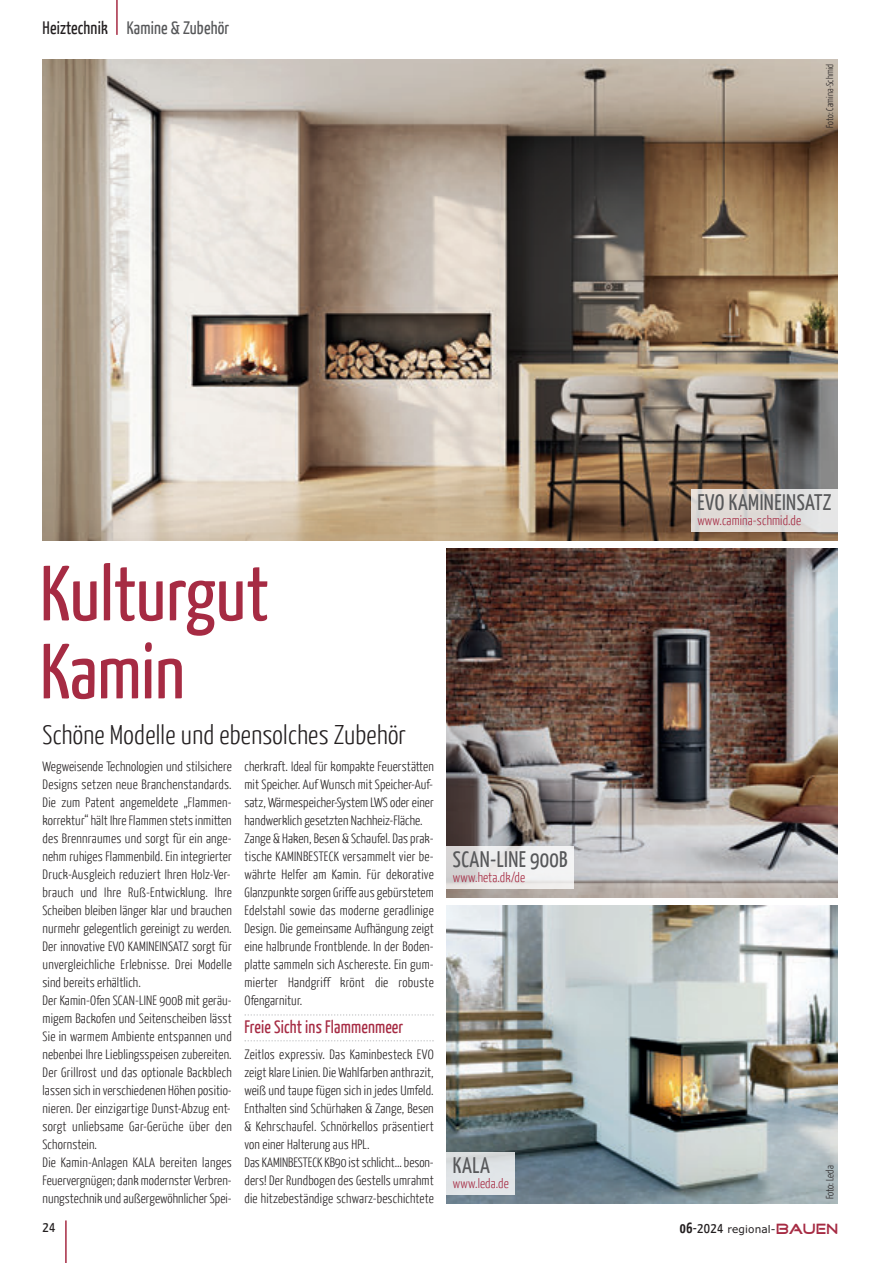
<style>
.page{position:relative;width:893px;height:1263px;background:#fff}
.page>*{position:absolute;margin:0;border:0;box-sizing:border-box;transform-origin:0 0}
.t1{font:78px "Yanone Kaffeesatz";color:#a62b43}
.t2{font:300 27px "Yanone Kaffeesatz";letter-spacing:.01em;color:#231f20}
.t3{font:22.5px "Yanone Kaffeesatz";letter-spacing:.02em;color:#57585a}
.t4{font:18px "Yanone Kaffeesatz";letter-spacing:.01em;color:#57585a}
.t5{font:18px "Yanone Kaffeesatz";letter-spacing:.01em;color:#a62b43}
.t6{font:15px "Yanone Kaffeesatz";color:#231f20}
.t7{font:300 13.5px/18px "Yanone Kaffeesatz";letter-spacing:.01em;color:#231f20;text-align:justify}
.t8{font:300 13.5px "Yanone Kaffeesatz";letter-spacing:.01em;color:#a62b43}
.t9{font:10.5px "XBOX360";letter-spacing:.01em;color:#231f20}
.t10{font:300 10.5px "Yanone Kaffeesatz";letter-spacing:-.005em;color:#231f20}
.t11{font:300 9.75px "Yanone Kaffeesatz";letter-spacing:.01em;color:#231f20}
.s1{color:#231f20}
.s2{font-family:"Yanone Kaffeesatz";font-weight:700;font-size:15px}
.s3{font-family:"Yanone Kaffeesatz";font-size:15px}
.s4{font-family:"Good Times";font-size:15px;color:#a62b43}
</style>
<div class="page">
<img style="left:43px;top:60px;width:795px;height:480px">
<svg style="left:244px;top:1014px;width:190px;height:2px"></svg>
<svg style="left:244px;top:1040px;width:190px;height:1px"></svg>
<img style="left:446px;top:906px;width:392px;height:297px">
<img style="left:446px;top:549px;width:392px;height:348px">
<div style="left:691px;top:489px;width:147px;height:42px;background:#fff;opacity:.8"></div>
<div style="left:446px;top:1152px;width:68px;height:43px;background:#fff;opacity:.8"></div>
<hr style="left:65px;top:1220px;width:2px;height:43px;background:#a62b43">
<hr style="left:116px;top:0;width:2px;height:35px;background:#a62b43">
<div style="left:446px;top:846px;width:128px;height:43px;background:#fff;opacity:.8"></div>
<p class="t4" style="left:43px;top:17px;width:188px"><span class="s1">Heiztechnik</span> Kamine &amp; Zubehör</p>
<p class="t11" style="left:824px;top:128px;width:65px;rotate:-90deg">Foto: Camina-Schmid</p>
<p class="t1" style="left:40px;top:546px;width:230px">Kulturgut</p>
<p class="t1" style="left:40px;top:624px;width:146px">Kamin</p>
<p class="t2" style="left:43px;top:719px;width:365px">Schöne Modelle und ebensolches Zubehör</p>
<p class="t7" style="left:43px;top:757px;width:191px">Wegweisende Technologien und stilsichere Designs setzen neue Branchenstandards.<br>Die zum Patent angemeldete „Flammen - korrektur“ hält Ihre Flammen stets inmitten des Brennraumes und sorgt für ein ange&shy;nehm ruhiges Flammenbild. Ein integrierter Druck-Ausgleich reduziert Ihren Holz-Ver&shy;brauch und Ihre Ruß-Entwicklung. Ihre Scheiben bleiben länger klar und brauchen nurmehr gelegentlich gereinigt zu werden.<br>Der innovative EVO KAMINEINSATZ sorgt für unvergleichliche Erlebnisse. Drei Modelle sind bereits erhältlich.</p>
<p class="t7" style="left:43px;top:991px;width:191px">Der Kamin-Ofen SCAN-LINE 900B mit geräu&shy;migem Backofen und Seitenscheiben lässt Sie in warmem Ambiente entspannen und nebenbei Ihre Lieblingsspeisen zubereiten.<br>Der Grillrost und das optionale Backblech lassen sich in verschiedenen Höhen positio&shy;nieren. Der einzigartige Dunst-Abzug ent&shy;sorgt unliebsame Gar-Gerüche über den Schornstein.</p>
<p class="t7" style="left:43px;top:1153px;width:191px">Die Kamin-Anlagen KALA bereiten langes Feuervergnügen; dank modernster Verbren&shy;nungstechnik und außergewöhnlicher Spei-</p>
<p class="t7" style="left:244px;top:757px;width:191px">cherkraft. Ideal für kompakte Feuerstätten mit Speicher. Auf Wunsch mit Speicher-Auf&shy;satz, Wärmespeicher-System LWS oder einer handwerklich gesetzten Nachheiz-Fläche.</p>
<p class="t7" style="left:244px;top:829px;width:191px">Zange &amp; Haken, Besen &amp; Schaufel. Das prak&shy;tische KAMINBESTECK versammelt vier be&shy;währte Helfer am Kamin. Für dekorative Glanzpunkte sorgen Griffe aus gebürstetem Edelstahl sowie das moderne geradlinige Design. Die gemeinsame Aufhängung zeigt eine halbrunde Frontblende. In der Boden&shy;platte sammeln sich Aschereste. Ein gum&shy;mierter Handgriff krönt die robuste Ofengarnitur.</p>
<p class="t5" style="left:244px;top:1016px;width:160px">Freie Sicht ins Flammenmeer</p>
<p class="t7" style="left:244px;top:1045px;width:191px">Zeitlos expressiv. Das Kaminbesteck EVO zeigt klare Linien. Die Wahlfarben anthrazit, weiß und taupe fügen sich in jedes Umfeld.<br>Enthalten sind Schürhaken &amp; Zange, Besen &amp; Kehrschaufel. Schnörkellos präsentiert von einer Halterung aus HPL.</p>
<p class="t7" style="left:244px;top:1153px;width:191px">Das KAMINBESTECK KB90 ist schlicht... beson&shy;ders! Der Rundbogen des Gestells umrahmt die hitzebeständige schwarz-beschichtete</p>
<p class="t3" style="left:453px;top:845px;width:116px">SCAN-LINE 900B</p>
<p class="t8" style="left:453px;top:869px;width:74px">www.heta.dk/de</p>
<p class="t3" style="left:453px;top:1151px;width:38px">KALA</p>
<p class="t8" style="left:453px;top:1175px;width:57px">www.leda.de</p>
<p class="t3" style="left:697px;top:488px;width:136px">EVO KAMINEINSATZ</p>
<p class="t8" style="left:697px;top:512px;width:105px">www.camina-schmid.de</p>
<p class="t10" style="left:823px;top:1199px;width:35px;rotate:-90deg">Foto: Leda</p>
<p class="t6" style="left:43px;top:1217px;width:14px">24</p>
<p class="t9" style="left:680px;top:1225px;width:160px"><span class="s2">06</span><span class="s3">-2024</span> regional-<span class="s4">BAUEN</span></p>
</div>
